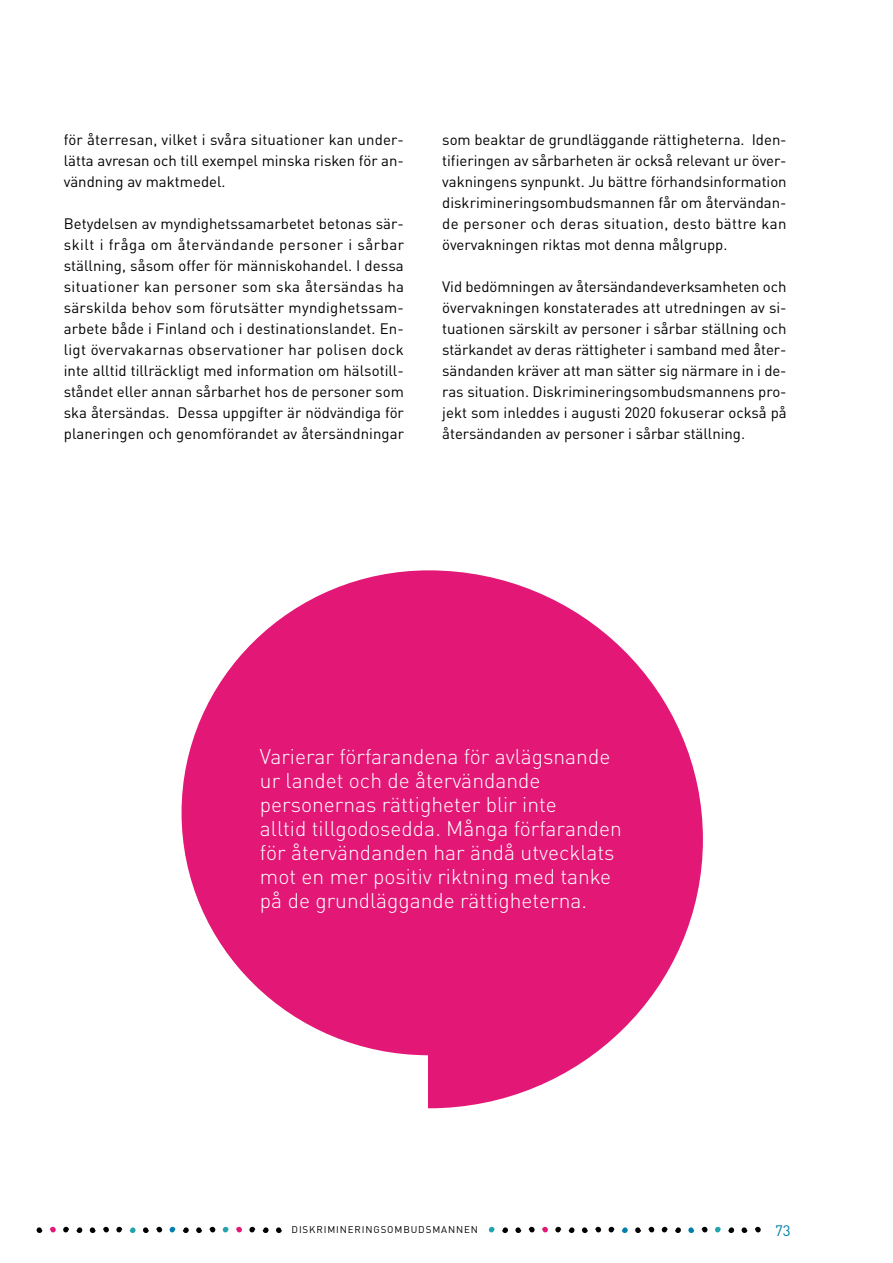
<style>
.page{position:relative;width:893px;height:1263px;background:#fff}
.page>*{position:absolute;margin:0;border:0;box-sizing:border-box;transform-origin:0 0}
.Nosto{font:300 21px/24px "DINOT";color:#fff}
.leipis{font:15px/21px "DINOT";color:#000;text-align:justify}
.t1{font:15px "DINOT";color:#017faa}
.t2{font:9.75px "DINOT";letter-spacing:.09em;color:#000}
</style>
<div class="page">
<svg style="left:90px;top:1227px;width:6px;height:6px"></svg>
<svg style="left:143px;top:1227px;width:6px;height:6px"></svg>
<svg style="left:37px;top:1227px;width:5px;height:6px"></svg>
<svg style="left:130px;top:1227px;width:6px;height:6px"></svg>
<svg style="left:183px;top:1227px;width:6px;height:6px"></svg>
<svg style="left:76px;top:1227px;width:6px;height:6px"></svg>
<svg style="left:103px;top:1227px;width:6px;height:5px"></svg>
<svg style="left:156px;top:1227px;width:6px;height:5px"></svg>
<svg style="left:50px;top:1227px;width:6px;height:5px"></svg>
<svg style="left:116px;top:1227px;width:6px;height:5px"></svg>
<svg style="left:170px;top:1227px;width:5px;height:5px"></svg>
<svg style="left:63px;top:1227px;width:6px;height:5px"></svg>
<svg style="left:196px;top:1227px;width:6px;height:6px"></svg>
<svg style="left:209px;top:1227px;width:6px;height:5px"></svg>
<svg style="left:223px;top:1227px;width:6px;height:5px"></svg>
<svg style="left:582px;top:1227px;width:6px;height:6px"></svg>
<svg style="left:569px;top:1227px;width:5px;height:6px"></svg>
<svg style="left:622px;top:1227px;width:6px;height:6px"></svg>
<svg style="left:542px;top:1227px;width:6px;height:5px"></svg>
<svg style="left:595px;top:1227px;width:6px;height:5px"></svg>
<svg style="left:555px;top:1227px;width:6px;height:5px"></svg>
<svg style="left:609px;top:1227px;width:5px;height:5px"></svg>
<svg style="left:742px;top:1227px;width:5px;height:6px"></svg>
<svg style="left:635px;top:1227px;width:6px;height:6px"></svg>
<svg style="left:688px;top:1227px;width:6px;height:6px"></svg>
<svg style="left:675px;top:1227px;width:6px;height:6px"></svg>
<svg style="left:728px;top:1227px;width:6px;height:6px"></svg>
<svg style="left:755px;top:1227px;width:6px;height:5px"></svg>
<svg style="left:648px;top:1227px;width:6px;height:5px"></svg>
<svg style="left:702px;top:1227px;width:5px;height:5px"></svg>
<svg style="left:662px;top:1227px;width:6px;height:5px"></svg>
<svg style="left:715px;top:1227px;width:6px;height:5px"></svg>
<svg style="left:276px;top:1227px;width:6px;height:6px"></svg>
<svg style="left:263px;top:1227px;width:6px;height:6px"></svg>
<svg style="left:236px;top:1227px;width:6px;height:5px"></svg>
<svg style="left:249px;top:1227px;width:6px;height:5px"></svg>
<svg style="left:515px;top:1227px;width:6px;height:6px"></svg>
<svg style="left:502px;top:1227px;width:6px;height:6px"></svg>
<svg style="left:529px;top:1227px;width:6px;height:5px"></svg>
<svg style="left:489px;top:1227px;width:6px;height:5px"></svg>
<svg style="left:182px;top:570px;width:521px;height:538px;fill:#e21776"></svg>
<p class="leipis" style="left:64px;top:128px;width:342px">för återresan, vilket i svåra situationer kan under&shy;lätta avresan och till exempel minska risken för an&shy;vändning av maktmedel.</p>
<p class="leipis" style="left:64px;top:212px;width:342px">Betydelsen av myndighetssamarbetet betonas sär&shy;skilt i fråga om återvändande personer i sårbar ställning, såsom offer för människohandel. I dessa situationer kan personer som ska återsändas ha särskilda behov som förutsätter myndighetssam&shy;arbete både i Finland och i destinationslandet. En&shy;ligt övervakarnas observationer har polisen dock inte alltid tillräckligt med information om hälsotill&shy;ståndet eller annan sårbarhet hos de personer som ska återsändas. Dessa uppgifter är nödvändiga för planeringen och genomförandet av återsändningar</p>
<p class="leipis" style="left:442px;top:128px;width:346px">som beaktar de grundläggande rättigheterna. Iden&shy;tifieringen av sårbarheten är också relevant ur över&shy;vakningens synpunkt. Ju bättre förhandsinformation diskrimineringsombudsmannen får om återvändan&shy;de personer och deras situation, desto bättre kan övervakningen riktas mot denna målgrupp.</p>
<p class="leipis" style="left:442px;top:275px;width:346px">Vid bedömningen av återsändandeverksamheten och övervakningen konstaterades att utredningen av si&shy;tuationen särskilt av personer i sårbar ställning och stärkandet av deras rättigheter i samband med åter&shy;sändanden kräver att man sätter sig närmare in i de&shy;ras situation. Diskrimineringsombudsmannens pro&shy;jekt som inleddes i augusti 2020 fokuserar också på återsändanden av personer i sårbar ställning.</p>
<p class="Nosto" style="left:260px;top:744px;width:363px">Varierar förfarandena för avlägsnande ur landet och de återvändande personernas rättigheter blir inte<br>alltid tillgodosedda. Många förfaranden för återvändanden har ändå utvecklats mot en mer positiv riktning med tanke på de grundläggande rättigheterna.</p>
<p class="t2" style="left:292px;top:1223px;width:188px">DISKRIMINERINGSOMBUDSMANNEN</p>
<p class="t1" style="left:775px;top:1221px;width:17px">73</p>
</div>
